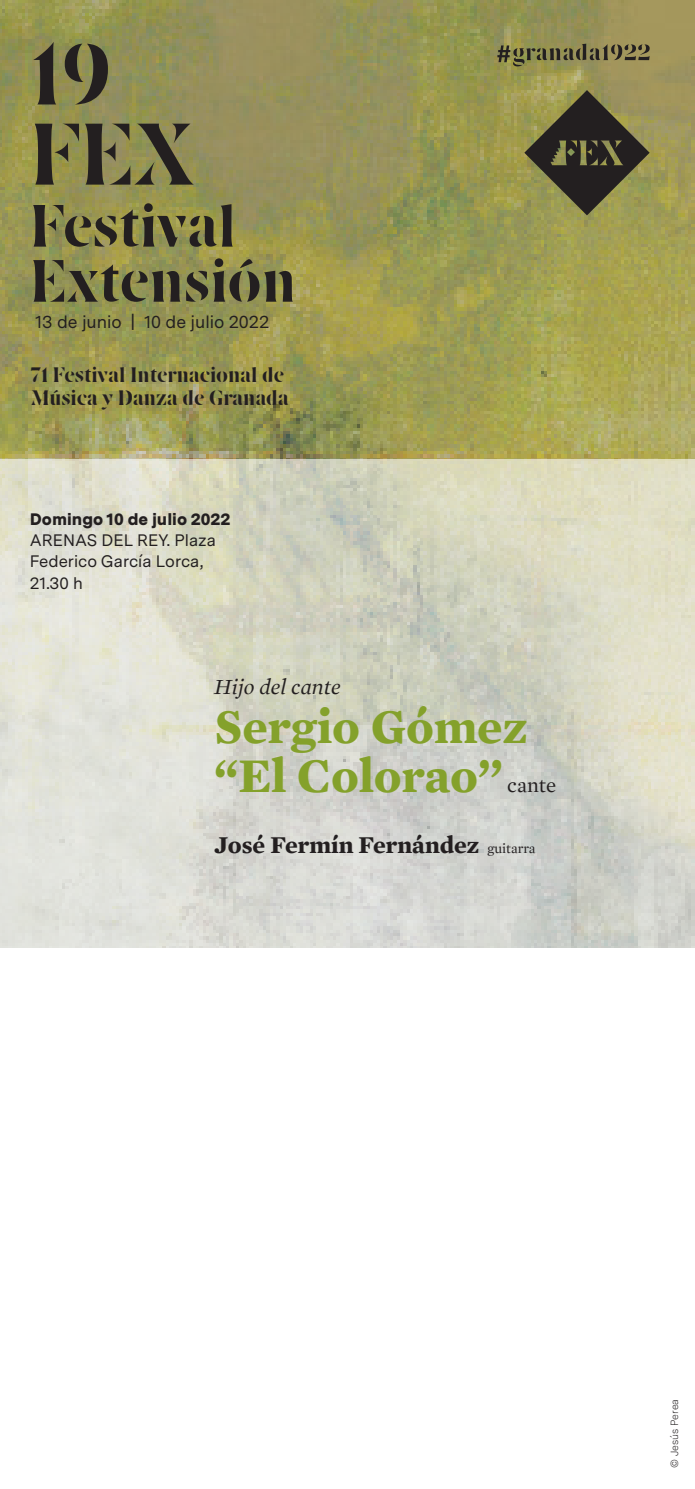
<style>
.page{position:relative;width:695px;height:1489px;background:#fff}
.page>*{position:absolute;margin:0;border:0;box-sizing:border-box;transform-origin:0 0}
.t1{font:700 88.73px "Avia";color:#231f20}
.t2{font:700 60.55px "Avia";color:#231f20}
.t3{font:700 49px "Mercury Text G1";color:#84a12b}
.t4{font:700 24.5px "Mercury Text G1";color:#231f20}
.t5{font:italic 21.88px "Mercury Text G1";color:#231f20}
.t6{font:700 21.18px/22.9px "Avia";color:#231f20}
.t7{font:21px "Mercury Text G1";color:#231f20}
.t8{font:17.5px "Messina Sans";color:#231f20}
.t9{font:16.62px "Messina Sans";color:#231f20}
.t10{font:900 16.62px "Messina Sans";color:#231f20}
.Créditos{font:300 10.5px "Messina Sans";color:#231f20}
.s1{font-weight:400;font-size:14px}
</style>
<div class="page">
<img style="left:0;top:0;width:694px;height:459px">
<svg style="left:0;top:459px;width:694px;height:488px;background:#d7d8ca"></svg>
<svg style="left:524px;top:90px;width:125px;height:125px;background:#65613d"></svg>
<svg style="left:497px;top:44px;width:152px;height:22px;background:#797347"></svg>
<p class="t1" style="left:30px;top:23px;width:83px">19</p>
<p class="t1" style="left:30px;top:103px;width:166px">FEX</p>
<p class="t2" style="left:30px;top:191px;width:208px">Festival</p>
<p class="t2" style="left:30px;top:246px;width:268px">Extensión</p>
<p class="t8" style="left:35px;top:309px;width:236px">13 de junio | 10 de julio 2022</p>
<p class="t6" style="left:31px;top:364px;width:259px">71 Festival Internacional de<br>Música y Danza de Granada</p>
<p class="t10" style="left:30px;top:507px;width:202px">Domingo 10 de julio 2022</p>
<p class="t9" style="left:30px;top:528px;width:188px">ARENAS DEL REY. Plaza</p>
<p class="t9" style="left:30px;top:549px;width:175px">Federico García Lorca,</p>
<p class="t9" style="left:30px;top:570px;width:55px">21.30 h</p>
<p class="t5" style="left:214px;top:673px;width:128px">Hijo del cante</p>
<p class="t3" style="left:214px;top:696px;width:314px">Sergio Gómez</p>
<p class="t3" style="left:214px;top:745px;width:289px">“El Colorao’’</p>
<p class="t7" style="left:507px;top:772px;width:51px">cante</p>
<p class="t4" style="left:214px;top:829px;width:322px">José Fermín Fernández <span class="s1">guitarra</span></p>
<p class="Créditos" style="left:666px;top:1467px;width:70px;rotate:-90deg">© Jesús Perea</p>
</div>
